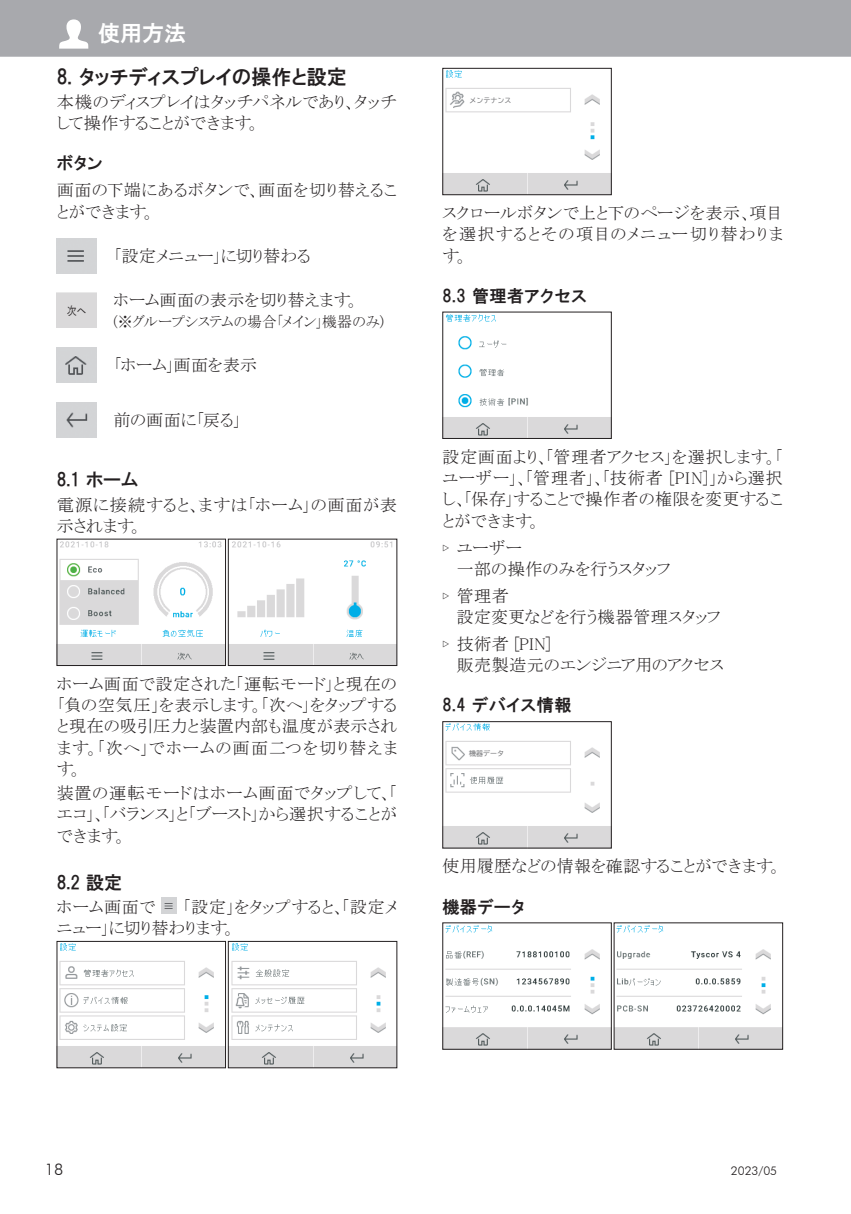
<style>
.page{position:relative;width:851px;height:1214px;background:#fff}
.page>*{position:absolute;margin:0;border:0;box-sizing:border-box;transform-origin:0 0}
.t1{font:22px "HGP Gothic E";color:#fff}
.t2{font:20px "HGP Gothic E";color:#231f20}
.t3{font:18px "HGP Gothic E";color:#231f20}
.t4{font:17px/21.2px "MS P Mincho";letter-spacing:.02em;color:#231f20}
.t5{font:17px "HGP Gothic E";letter-spacing:.025em;color:#231f20}
.t6{font:17px "MS P Mincho";letter-spacing:-.005em;color:#231f20}
.t7{font:300 16px "Futura BT";color:#231f20}
.t8{font:15px "MS P Mincho";letter-spacing:.01em;color:#231f20;scale:.95 1}
.t9{font:14px "MS P Mincho";color:#231f20}
.t10{font:300 12px "Futura BT";color:#231f20}
.t11{font:12px "HGP Gothic M";color:#231f20;scale:.83 1}
.t12{font:7px "BIZ UD Gothic";color:#6c6d70}
.s1{font-size:14px}
</style>
<div class="page">
<div style="left:0;top:0;width:850px;height:57px;background:#a8a9ad"></div>
<div style="left:57px;top:17px;width:34px;height:34px;background:#a8a9ad;border-radius:2px"></div>
<svg style="left:59px;top:19px;width:29px;height:30px"></svg>
<img style="left:57px;top:238px;width:39px;height:35px">
<img style="left:57px;top:348px;width:39px;height:34px">
<img style="left:57px;top:402px;width:39px;height:35px">
<img style="left:59px;top:541px;width:165px;height:122px">
<img style="left:230px;top:541px;width:165px;height:122px">
<img style="left:161px;top:897px;width:16px;height:16px">
<img style="left:59px;top:943px;width:165px;height:122px">
<div style="left:57px;top:941px;width:169px;height:126px;border:1px solid #231f20"></div>
<img style="left:230px;top:943px;width:165px;height:122px">
<div style="left:228px;top:941px;width:169px;height:126px;border:1px solid #231f20"></div>
<img style="left:444px;top:70px;width:165px;height:123px">
<div style="left:442px;top:68px;width:169px;height:127px;border:1px solid #231f20"></div>
<div style="left:469px;top:91px;width:78px;height:18px;background:#fff"></div>
<img style="left:444px;top:314px;width:165px;height:122px">
<img style="left:444px;top:723px;width:165px;height:123px">
<div style="left:442px;top:721px;width:169px;height:127px;border:1px solid #231f20"></div>
<div style="left:469px;top:744px;width:78px;height:18px;background:#fff"></div>
<img style="left:444px;top:925px;width:165px;height:122px">
<img style="left:615px;top:925px;width:165px;height:122px">
<p class="t1" style="left:98px;top:22px;width:89px">使用方法</p>
<p class="t2" style="left:57px;top:66px;width:291px">8. タッチディスプレイの操作と設定</p>
<p class="t4" style="left:57px;top:91px;width:342px">本機のディスプレイはタッチパネルであり、タッチして操作することができます。</p>
<p class="t5" style="left:57px;top:155px;width:48px">ボタン</p>
<p class="t4" style="left:57px;top:179px;width:342px">画面の下端にあるボタンで、画面を切り替えることができます。</p>
<p class="t4" style="left:113px;top:245px;width:199px">「設定メニュー」に切り替わる</p>
<p class="t11" style="left:67px;top:304px;width:25px">次へ</p>
<p class="t6" style="left:113px;top:291px;width:247px">ホーム画面の表示を切り替えます。</p>
<p class="t8" style="left:113px;top:314px;width:286px">(※グループシステムの場合「メイン」機器のみ)</p>
<p class="t4" style="left:113px;top:354px;width:145px">「ホーム」画面を表示</p>
<p class="t4" style="left:113px;top:409px;width:129px">前の画面に「戻る」</p>
<p class="t3" style="left:57px;top:471px;width:83px">8.1 ホーム</p>
<p class="t4" style="left:57px;top:493px;width:342px">電源に接続すると、ますは「ホーム」の画面が表示されます。</p>
<p class="t4" style="left:57px;top:673px;width:342px;text-align:justify">ホーム画面で設定された「運転モード」と現在の「負の空気圧」を表示します。「次へ」をタップすると現在の吸引圧力と装置内部も温度が表示されます。「次へ」でホームの画面二つを切り替えます。</p>
<p class="t4" style="left:57px;top:782px;width:342px;text-align:justify">装置の運転モードはホーム画面でタップして、「エコ」、「バランス」と「ブースト」から選択することができます。</p>
<p class="t3" style="left:57px;top:873px;width:67px">8.2 設定</p>
<p class="t4" style="left:57px;top:895px;width:100px">ホーム画面で</p>
<p class="t4" style="left:57px;top:895px;width:342px;text-indent:126px">「設定」をタップすると、「設定メニュー」に切り替わります。</p>
<p class="t12" style="left:469px;top:97px;width:43px">メンテナンス</p>
<p class="t4" style="left:442px;top:202px;width:342px;text-align:justify">スクロールボタンで上と下のページを表示、項目を選択するとその項目のメニュー切り替わります。</p>
<p class="t5" style="left:442px;top:287px;width:146px">8.3 管理者アクセス</p>
<p class="t4" style="left:442px;top:446px;width:342px;text-align:justify">設定画面より、「管理者アクセス」を選択します。「ユーザー」、「管理者」、「技術者 [PIN]」から選択し、「保存」することで操作者の権限を変更することができます。</p>
<p class="t4" style="left:456px;top:536px;width:67px">ユーザー</p>
<p class="t9" style="left:442px;top:540px;width:7px">ڽ</p>
<p class="t4" style="left:456px;top:555px;width:216px;line-height:27px">一部の操作のみを行うスタッフ管理者</p>
<p class="t9" style="left:442px;top:588px;width:7px">ڽ</p>
<p class="t4" style="left:442px;top:603px;width:280px;line-height:27px;text-indent:14px">設定変更などを行う機器管理スタッフ<span class="s1">ڽ</span> 技術者 [PIN]</p>
<p class="t4" style="left:456px;top:654px;width:268px">販売製造元のエンジニア用のアクセス</p>
<p class="t5" style="left:442px;top:696px;width:130px">8.4 デバイス情報</p>
<p class="t12" style="left:469px;top:750px;width:36px">機器データ</p>
<p class="t4" style="left:442px;top:855px;width:341px">使用履歴などの情報を確認することができます。</p>
<p class="t5" style="left:442px;top:897px;width:83px">機器データ</p>
<p class="t7" style="left:45px;top:1159px;width:20px">18</p>
<p class="t10" style="left:730px;top:1163px;width:48px">2023/05</p>
</div>
